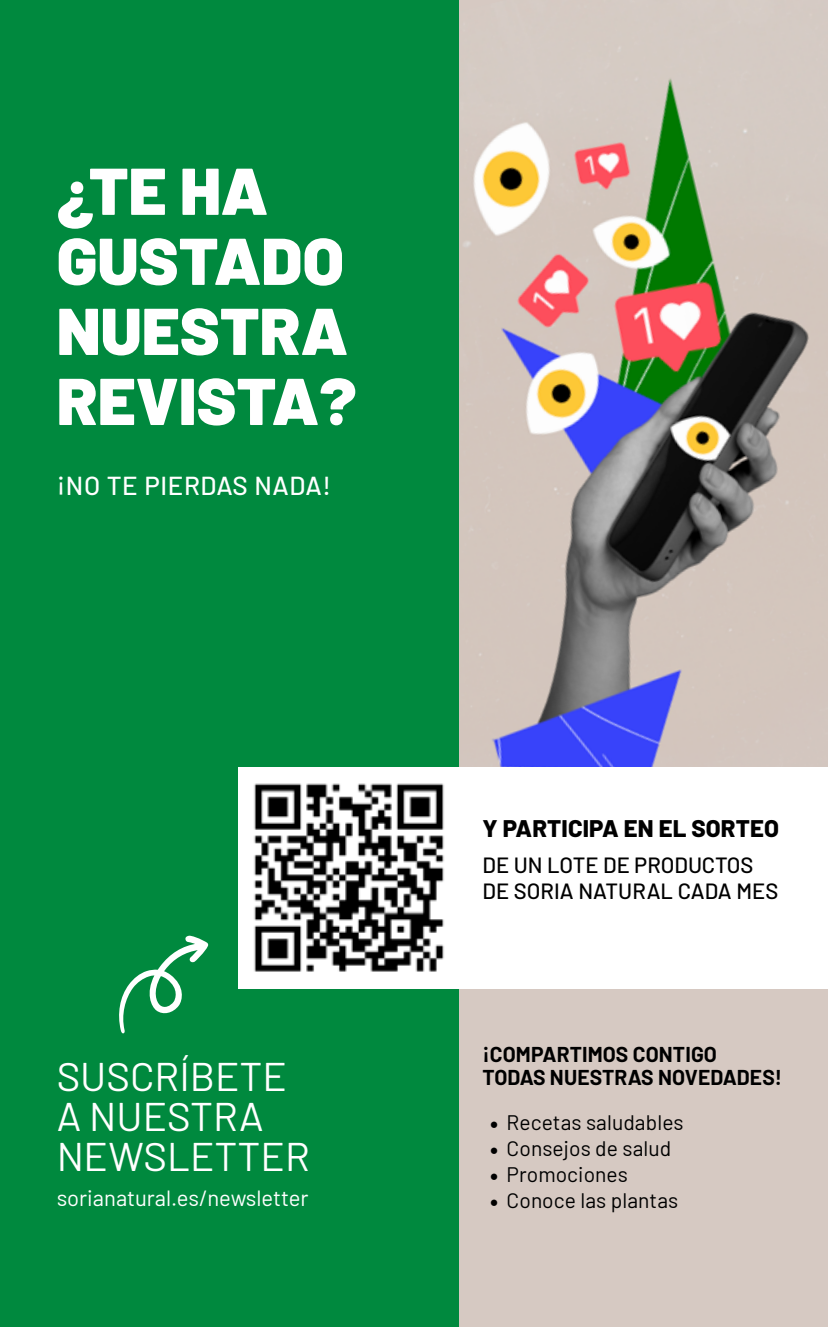
<style>
.page{position:relative;width:828px;height:1327px;background:#00893e}
.page>*{position:absolute;margin:0;border:0;box-sizing:border-box;transform-origin:0 0}
.t1{font:900 66px/70px "Barlow";color:#fff}
.t2{font:40px/40px "Barlow";color:#fff}
.t3{font:500 26px "Barlow";letter-spacing:.025em;color:#fff}
.t4{font:800 24px "Barlow";letter-spacing:.005em;color:#000}
.t5{font:500 22px/26px "Barlow";color:#000}
.t6{font:22px "Barlow";color:#fff}
.t7{font:21px "Barlow";letter-spacing:.005em;color:#000}
.t8{font:700 21px/23px "Barlow";letter-spacing:.005em;color:#000}
.s1{font-family:"Minion Pro";font-size:24px}
</style>
<div class="page">
<div style="left:459px;top:0;width:369px;height:1327px;background:#d6c9c2"></div>
<img style="left:464px;top:47px;width:345px;height:720px">
<div style="left:238px;top:767px;width:590px;height:221px;background:#fff"></div>
<img style="left:254px;top:783px;width:190px;height:189px">
<svg style="left:119px;top:935px;width:89px;height:98px"></svg>
<h1 class="t1" style="left:57px;top:151px;width:301px">¿TE HA<br>GUSTADO<br>NUESTRA<br>REVISTA?</h1>
<p class="t3" style="left:57px;top:467px;width:276px">¡NO TE PIERDAS NADA!</p>
<h2 class="t2" style="left:57px;top:1053px;width:254px">SUSCRÍBETE<br>A NUESTRA<br>NEWSLETTER</h2>
<p class="t6" style="left:57px;top:1182px;width:253px">sorianatural.es/newsletter</p>
<p class="t4" style="left:482px;top:810px;width:298px">Y PARTICIPA EN EL SORTEO</p>
<p class="t5" style="left:482px;top:851px;width:297px">DE UN LOTE DE PRODUCTOS<br>DE SORIA NATURAL CADA MES</p>
<p class="t8" style="left:482px;top:1041px;width:301px">¡COMPARTIMOS CONTIGO<br>TODAS NUESTRAS NOVEDADES!</p>
<p class="t7" style="left:489px;top:1107px;width:195px"><span class="s1">•</span> Recetas saludables</p>
<p class="t7" style="left:489px;top:1133px;width:183px"><span class="s1">•</span> Consejos de salud</p>
<p class="t7" style="left:489px;top:1159px;width:140px"><span class="s1">•</span> Promociones</p>
<p class="t7" style="left:489px;top:1185px;width:190px"><span class="s1">•</span> Conoce las plantas</p>
</div>
